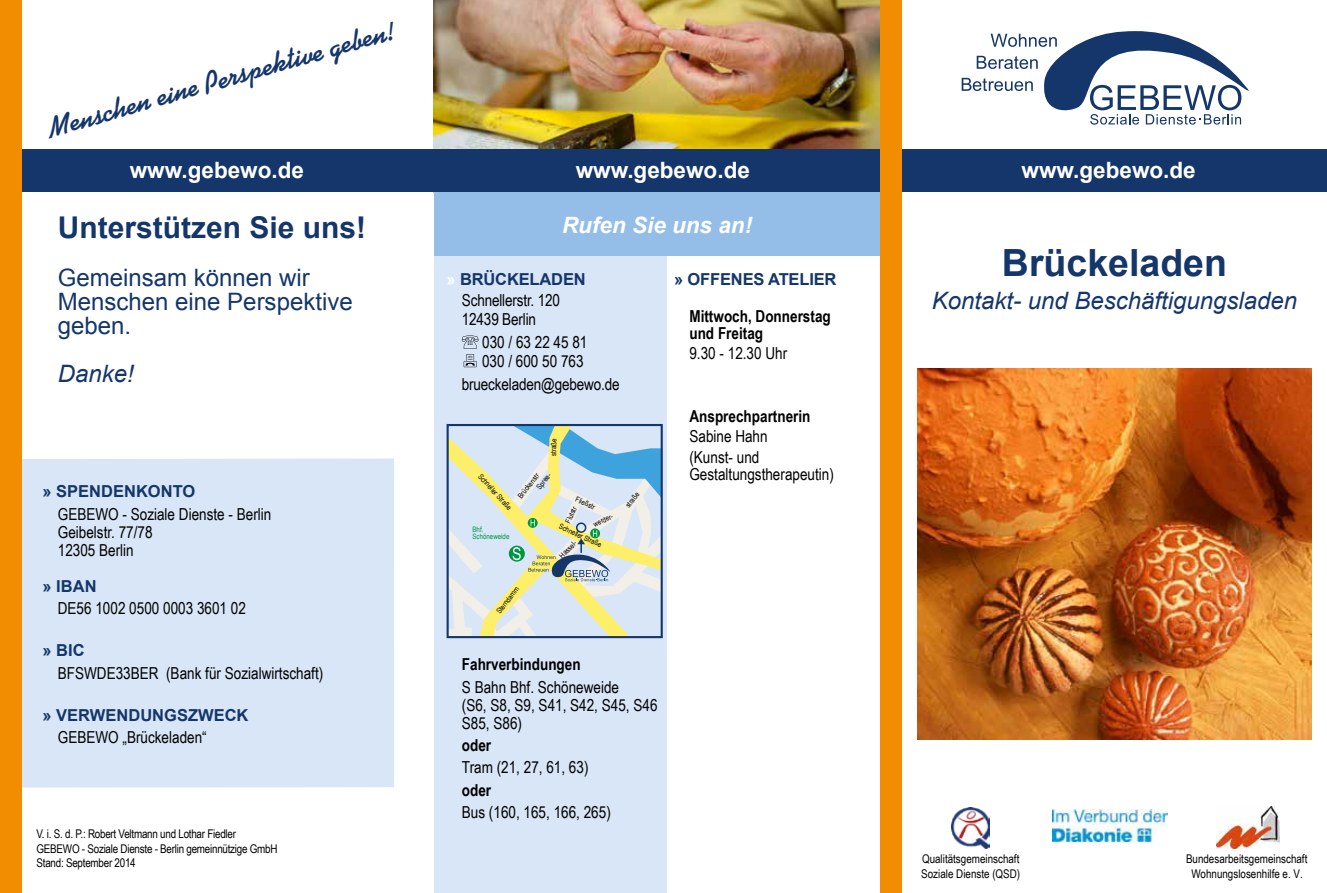
<style>
.page{position:relative;width:1327px;height:893px;background:#fff}
.page>*{position:absolute;margin:0;border:0;box-sizing:border-box;transform-origin:0 0}
.t1{font:700 37.5px "Arial";color:#15366b}
.t2{font:700 30px "Arial";color:#15366b}
.t3{font:700 28.95px "Kaufmann";color:#15366b}
.t4{font:24px/24px "Arial";color:#15366b}
.t5{font:italic 24px "Arial";color:#15366b}
.t6{font:700 22.5px "Arial";color:#fff}
.t7{font:italic 700 22.5px "Arial";color:#fff}
.t8{font:16.5px/18px "Arial Narrow";color:#000}
.t9{font:700 16.5px/16.5px "Arial Narrow";color:#000}
.t10{font:700 16.5px "Arial";color:#15366b}
.t11{font:12px/14.7px "Arial Narrow";letter-spacing:-.02em;color:#000}
.t12{font:12px/15px "Arial Narrow";color:#000}
.t13{font:7.5px "Arial Narrow";color:#000}
.t14{font:7.5px/7.5px "Arial Narrow";color:#009641}
.s1{color:#fff}
</style>
<div class="page">
<img style="left:434px;top:0;width:447px;height:150px">
<div style="left:434px;top:253px;width:233px;height:640px;background:#d8e6f7"></div>
<div style="left:434px;top:192px;width:449px;height:64px;background:#94bee7"></div>
<svg style="left:961px;top:31px;width:288px;height:94px"></svg>
<div style="left:11px;top:458px;width:383px;height:330px;background:#d8e6f7"></div>
<div style="left:0;top:150px;width:1327px;height:42px;background:#15366b"></div>
<svg style="left:462px;top:335px;width:16px;height:32px"></svg>
<img style="left:917px;top:369px;width:394px;height:371px">
<div style="left:881px;top:0;width:21px;height:893px;background:#f28c00"></div>
<div style="left:0;top:0;width:22px;height:893px;background:#f28c00"></div>
<div style="left:446px;top:424px;width:217px;height:214px;border:2px solid #15366b"></div>
<svg style="left:448px;top:425px;width:214px;height:212px"></svg>
<img style="left:951px;top:807px;width:38px;height:42px">
<img style="left:1053px;top:809px;width:114px;height:32px">
<img style="left:1216px;top:807px;width:63px;height:41px">
<h3 class="t3" style="left:43px;top:112px;width:361px;rotate:-16deg">Menschen eine Perspektive geben!</h3>
<h3 class="t6" style="left:130px;top:156px;width:176px">www.gebewo.de</h3>
<h3 class="t6" style="left:576px;top:156px;width:176px">www.gebewo.de</h3>
<h3 class="t6" style="left:1021px;top:156px;width:176px">www.gebewo.de</h3>
<h2 class="t2" style="left:58px;top:208px;width:310px">Unterstützen Sie uns!</h2>
<h3 class="t4" style="left:58px;top:266px;width:296px">Gemeinsam können wir<br>Menschen eine Perspektive geben.</h3>
<h3 class="t5" style="left:58px;top:358px;width:78px">Danke!</h3>
<p class="t10" style="left:43px;top:480px;width:154px">» SPENDENKONTO</p>
<p class="t8" style="left:58px;top:504px;width:215px">GEBEWO - Soziale Dienste - Berlin<br>Geibelstr. 77/78<br>12305 Berlin</p>
<p class="t10" style="left:43px;top:575px;width:56px">» IBAN</p>
<p class="t8" style="left:58px;top:599px;width:190px">DE56 1002 0500 0003 3601 02</p>
<p class="t10" style="left:43px;top:639px;width:44px">» BIC</p>
<p class="t8" style="left:58px;top:663px;width:267px">BFSWDE33BER (Bank für Sozialwirtschaft)</p>
<p class="t10" style="left:43px;top:704px;width:207px">» VERWENDUNGSZWECK</p>
<p class="t8" style="left:58px;top:728px;width:150px">GEBEWO „Brückeladen“</p>
<p class="t11" style="left:37px;top:826px;width:242px">V. i. S. d. P.: Robert Veltmann und Lothar Fiedler<br>GEBEWO - Soziale Dienste - Berlin gemeinnützige GmbH<br>Stand: September 2014</p>
<h3 class="t7" style="left:562px;top:210px;width:192px">Rufen Sie uns an!</h3>
<p class="t10" style="left:446px;top:268px;width:141px"><span class="s1">»</span> BRÜCKELADEN</p>
<p class="t8" style="left:462px;top:290px;width:100px;line-height:19.5px">Schnellerstr. 120<br>12439 Berlin</p>
<p class="t8" style="left:482px;top:332px;width:107px;line-height:19.5px">030 / 63 22 45 81<br>030 / 600 50 763</p>
<p class="t8" style="left:462px;top:374px;width:159px">brueckeladen@gebewo.de</p>
<p class="t13" style="left:548px;top:456px;width:19px;rotate:-89deg">straße</p>
<p class="t13" style="left:484px;top:471px;width:47px;rotate:48deg">Schneller Straße</p>
<p class="t13" style="left:515px;top:494px;width:31px;rotate:-51deg">Brückenstr</p>
<p class="t13" style="left:534px;top:485px;width:20px;rotate:-52deg">Spree-</p>
<p class="t14" style="left:472px;top:525px;width:38px">Bhf.<br>Schöneweide</p>
<p class="t13" style="left:578px;top:494px;width:22px;rotate:24deg">Fließstr</p>
<p class="t13" style="left:562px;top:520px;width:19px;rotate:-64deg">Flutstr</p>
<p class="t13" style="left:591px;top:519px;width:24px;rotate:-26deg">werder-</p>
<p class="t13" style="left:562px;top:521px;width:47px;rotate:24deg">Schneller Straße</p>
<p class="t13" style="left:557px;top:553px;width:24px;rotate:-45deg">Hassel-</p>
<p class="t13" style="left:493px;top:609px;width:33px;rotate:-52deg">Sterndamm</p>
<p class="t13" style="left:622px;top:503px;width:19px;rotate:-52deg">straße</p>
<p class="t9" style="left:462px;top:656px;width:120px">Fahrverbindungen</p>
<p class="t8" style="left:462px;top:677px;width:197px">S Bahn Bhf. Schöneweide<br>(S6, S8, S9, S41, S42, S45, S46<br>S85, S86)</p>
<p class="t9" style="left:462px;top:736px;width:31px">oder</p>
<p class="t8" style="left:462px;top:758px;width:128px">Tram (21, 27, 61, 63)</p>
<p class="t9" style="left:462px;top:781px;width:31px">oder</p>
<p class="t8" style="left:462px;top:802px;width:150px">Bus (160, 165, 166, 265)</p>
<p class="t10" style="left:674px;top:268px;width:164px">» OFFENES ATELIER</p>
<p class="t9" style="left:689px;top:307px;width:143px">Mittwoch, Donnerstag und Freitag</p>
<p class="t8" style="left:689px;top:344px;width:99px">9.30 - 12.30 Uhr</p>
<p class="t9" style="left:689px;top:407px;width:123px">Ansprechpartnerin</p>
<p class="t8" style="left:689px;top:426px;width:80px;line-height:20.7px">Sabine Hahn (Kunst- und</p>
<p class="t8" style="left:689px;top:464px;width:146px">Gestaltungstherapeutin)</p>
<h1 class="t1" style="left:1002px;top:238px;width:227px">Brückeladen</h1>
<h3 class="t5" style="left:931px;top:285px;width:367px">Kontakt- und Beschäftigungsladen</h3>
<p class="t12" style="left:921px;top:851px;width:100px">Qualitätsgemeinschaft<br>Soziale Dienste (QSD)</p>
<p class="t12" style="left:1186px;top:851px;width:123px;text-align:center">Bundesarbeitsgemeinschaft<br>Wohnungslosenhilfe e. V.</p>
</div>
